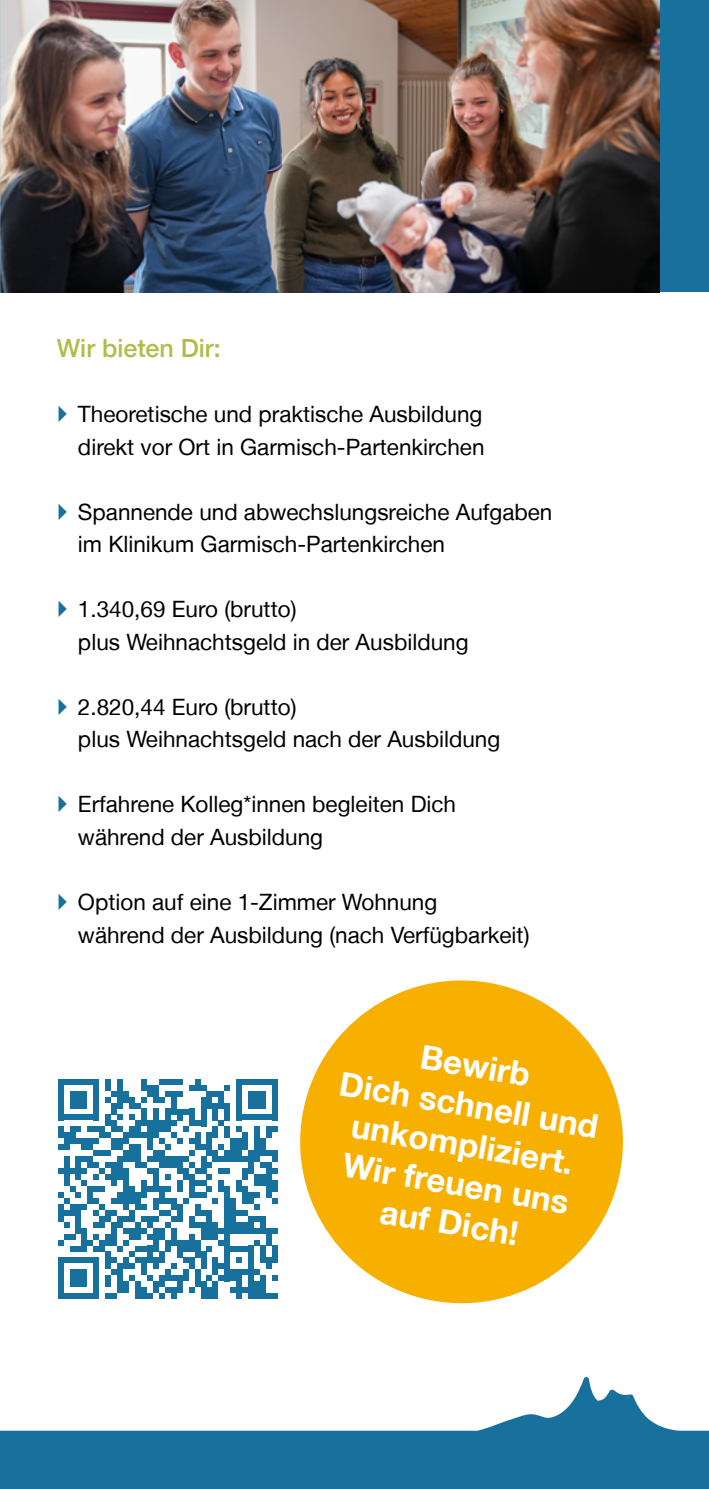
<style>
.page{position:relative;width:709px;height:1489px;background:#fff}
.page>*{position:absolute;margin:0;border:0;box-sizing:border-box;transform-origin:0 0}
.t1{font:700 33px/39.8px "Helvetica Neue LT";color:#fff;text-align:center}
.t2{font:500 25px "Helvetica Neue LT";color:#b1bd48}
.t3{font:22.5px/32.5px "Helvetica Neue LT";color:#000}
</style>
<div class="page">
<div style="left:659px;top:0;width:50px;height:292px;background:#17719c"></div>
<svg style="left:0;top:1377px;width:709px;height:111px;fill:#17719c"></svg>
<img style="left:1px;top:0;width:658px;height:292px">
<img style="left:0;top:0;width:1px;height:292px">
<div style="left:58px;top:1257px;width:6px;height:41px;background:#17719c"></div>
<div style="left:69px;top:1269px;width:6px;height:18px;background:#17719c"></div>
<div style="left:75px;top:1269px;width:6px;height:18px;background:#17719c"></div>
<div style="left:81px;top:1269px;width:6px;height:18px;background:#17719c"></div>
<svg style="left:64px;top:1293px;width:29px;height:5px"></svg>
<div style="left:93px;top:1257px;width:6px;height:41px;background:#17719c"></div>
<div style="left:105px;top:1275px;width:6px;height:12px;background:#17719c"></div>
<svg style="left:105px;top:1293px;width:12px;height:5px"></svg>
<div style="left:117px;top:1263px;width:6px;height:29px;background:#17719c"></div>
<div style="left:123px;top:1281px;width:6px;height:11px;background:#17719c"></div>
<div style="left:135px;top:1281px;width:6px;height:17px;background:#17719c"></div>
<div style="left:141px;top:1287px;width:6px;height:11px;background:#17719c"></div>
<svg style="left:147px;top:1293px;width:6px;height:5px"></svg>
<div style="left:153px;top:1281px;width:6px;height:11px;background:#17719c"></div>
<div style="left:159px;top:1275px;width:6px;height:12px;background:#17719c"></div>
<svg style="left:159px;top:1287px;width:12px;height:11px"></svg>
<div style="left:171px;top:1287px;width:6px;height:11px;background:#17719c"></div>
<div style="left:177px;top:1275px;width:6px;height:17px;background:#17719c"></div>
<svg style="left:189px;top:1287px;width:6px;height:5px"></svg>
<div style="left:195px;top:1269px;width:5px;height:18px;background:#17719c"></div>
<div style="left:200px;top:1281px;width:6px;height:17px;background:#17719c"></div>
<div style="left:206px;top:1287px;width:6px;height:11px;background:#17719c"></div>
<div style="left:212px;top:1281px;width:6px;height:17px;background:#17719c"></div>
<svg style="left:230px;top:1287px;width:6px;height:5px"></svg>
<div style="left:236px;top:1269px;width:6px;height:29px;background:#17719c"></div>
<svg style="left:242px;top:1287px;width:6px;height:5px"></svg>
<div style="left:248px;top:1245px;width:6px;height:53px;background:#17719c"></div>
<div style="left:254px;top:1281px;width:6px;height:17px;background:#17719c"></div>
<div style="left:260px;top:1275px;width:6px;height:23px;background:#17719c"></div>
<svg style="left:58px;top:1079px;width:220px;height:202px"></svg>
<svg style="left:266px;top:1293px;width:12px;height:5px"></svg>
<svg style="left:300px;top:980px;width:323px;height:324px;fill:#f8b000"></svg>
<p class="t2" style="left:57px;top:333px;width:165px">Wir bieten Dir:</p>
<p class="t3" style="left:78px;top:398px;width:408px">Theoretische und praktische Ausbildung direkt vor Ort in Garmisch-Partenkirchen</p>
<p class="t3" style="left:78px;top:495px;width:476px">Spannende und abwechslungsreiche Aufgaben im Klinikum Garmisch-Partenkirchen</p>
<p class="t3" style="left:78px;top:593px;width:392px">1.340,69 Euro (brutto)<br>plus Weihnachtsgeld in der Ausbildung</p>
<p class="t3" style="left:78px;top:690px;width:424px">2.820,44 Euro (brutto)<br>plus Weihnachtsgeld nach der Ausbildung</p>
<p class="t3" style="left:78px;top:788px;width:379px">Erfahrene Kolleg*innen begleiten Dich während der Ausbildung</p>
<p class="t3" style="left:78px;top:885px;width:453px">Option auf eine 1-Zimmer Wohnung während der Ausbildung (nach Verfügbarkeit)</p>
<h1 class="t1" style="left:349px;top:1024px;width:263px;rotate:9deg">Bewirb<br>Dich schnell und unkompliziert.<br>Wir freuen uns auf Dich!</h1>
</div>
